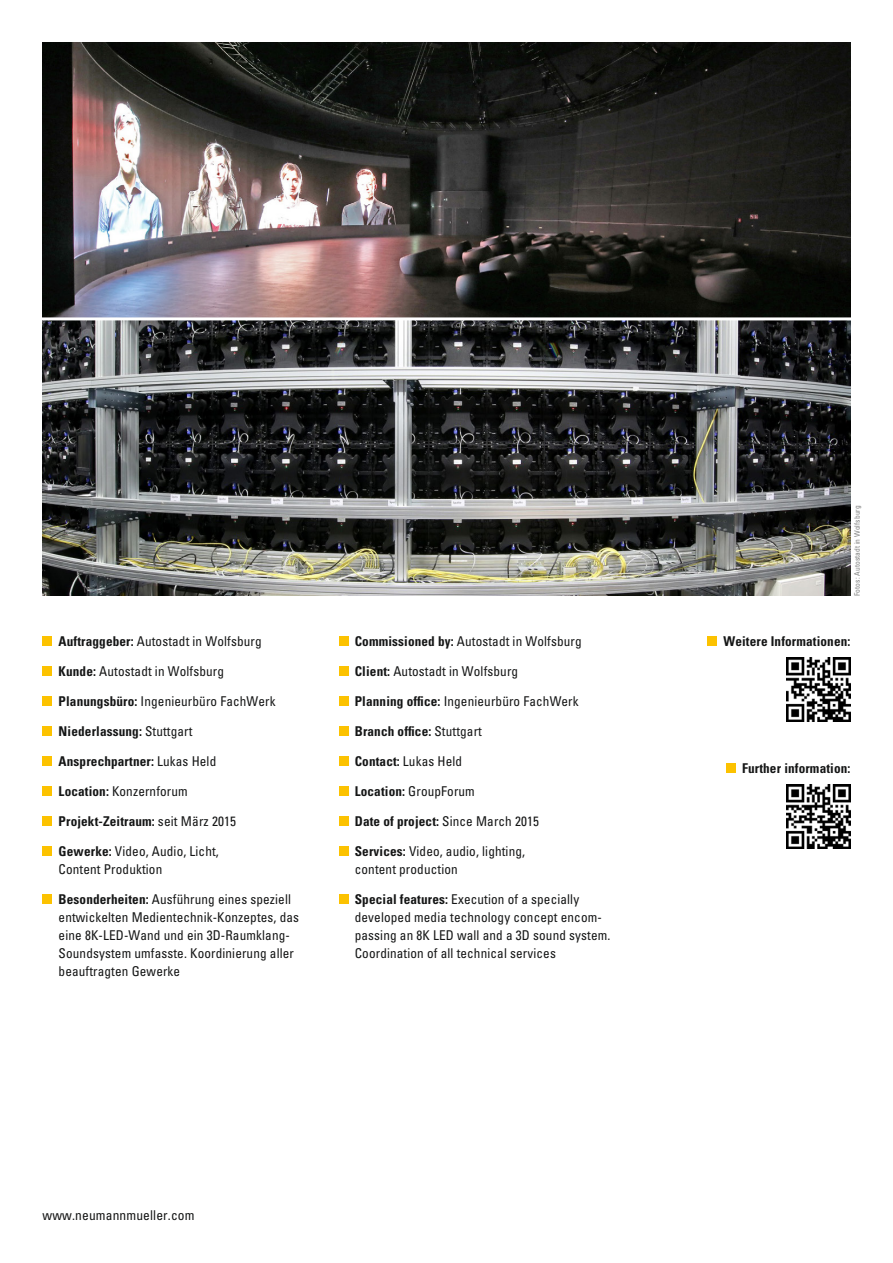
<style>
.page{position:relative;width:893px;height:1263px;background:#fff}
.page>*{position:absolute;margin:0;border:0;box-sizing:border-box;transform-origin:0 0}
.t1{font:condensed 13.5px/18px "Univers";letter-spacing:.01em;color:#151616}
.t2{font:700 condensed 13.5px "Univers";letter-spacing:.01em;color:#151616}
.t3{font:condensed 7.5px "Univers";letter-spacing:.01em;color:#818281}
.s1{font-weight:700}
.s2{font-weight:400}
</style>
<div class="page">
<div style="left:339px;top:636px;width:10px;height:10px;background:#fcc200"></div>
<div style="left:339px;top:666px;width:10px;height:10px;background:#fcc200"></div>
<div style="left:339px;top:696px;width:10px;height:10px;background:#fcc200"></div>
<div style="left:339px;top:726px;width:10px;height:10px;background:#fcc200"></div>
<div style="left:339px;top:756px;width:10px;height:10px;background:#fcc200"></div>
<div style="left:339px;top:786px;width:10px;height:10px;background:#fcc200"></div>
<div style="left:339px;top:816px;width:10px;height:10px;background:#fcc200"></div>
<div style="left:339px;top:846px;width:10px;height:10px;background:#fcc200"></div>
<div style="left:339px;top:894px;width:10px;height:10px;background:#fcc200"></div>
<div style="left:43px;top:636px;width:9px;height:10px;background:#fcc200"></div>
<div style="left:43px;top:666px;width:9px;height:10px;background:#fcc200"></div>
<div style="left:43px;top:696px;width:9px;height:10px;background:#fcc200"></div>
<div style="left:43px;top:726px;width:9px;height:10px;background:#fcc200"></div>
<div style="left:43px;top:756px;width:9px;height:10px;background:#fcc200"></div>
<div style="left:43px;top:786px;width:9px;height:10px;background:#fcc200"></div>
<div style="left:43px;top:816px;width:9px;height:10px;background:#fcc200"></div>
<div style="left:43px;top:846px;width:9px;height:10px;background:#fcc200"></div>
<div style="left:43px;top:894px;width:9px;height:10px;background:#fcc200"></div>
<div style="left:707px;top:636px;width:10px;height:10px;background:#fcc200"></div>
<img style="left:787px;top:657px;width:63px;height:64px">
<div style="left:726px;top:763px;width:10px;height:10px;background:#fcc200"></div>
<img style="left:787px;top:784px;width:63px;height:64px">
<img style="left:43px;top:43px;width:807px;height:552px">
<hr style="left:28px;top:317px;width:837px;height:3px;background:#fff">
<p class="t1" style="left:59px;top:632px;width:204px"><span class="s1">Auftraggeber:</span> Autostadt in Wolfsburg</p>
<p class="t1" style="left:59px;top:662px;width:167px"><span class="s1">Kunde:</span> Autostadt in Wolfsburg</p>
<p class="t1" style="left:59px;top:692px;width:219px"><span class="s1">Planungsbüro:</span> Ingenieurbüro FachWerk</p>
<p class="t2" style="left:59px;top:723px;width:135px">Niederlassung: <span class="s2">Stuttgart</span></p>
<p class="t2" style="left:59px;top:753px;width:159px">Ansprechpartner: <span class="s2">Lukas Held</span></p>
<p class="t1" style="left:59px;top:782px;width:131px"><span class="s1">Location:</span> Konzernforum</p>
<p class="t2" style="left:59px;top:813px;width:179px">Projekt-Zeitraum: <span class="s2">seit März 2015</span></p>
<p class="t1" style="left:59px;top:842px;width:162px"><span class="s1">Gewerke:</span> Video, Audio, Licht,<br>Content Produktion</p>
<p class="t1" style="left:59px;top:890px;width:242px"><span class="s1">Besonderheiten:</span> Ausführung eines speziell entwickelten Medientechnik-Konzeptes, das eine 8K-LED-Wand und ein 3D-Raumklang-Soundsystem umfasste. Koordinierung aller beauftragten Gewerke</p>
<p class="t1" style="left:355px;top:632px;width:228px"><span class="s1">Commissioned by:</span> Autostadt in Wolfsburg</p>
<p class="t1" style="left:355px;top:662px;width:165px"><span class="s1">Client:</span> Autostadt in Wolfsburg</p>
<p class="t1" style="left:355px;top:692px;width:225px"><span class="s1">Planning office:</span> Ingenieurbüro FachWerk</p>
<p class="t2" style="left:355px;top:723px;width:129px">Branch office: <span class="s2">Stuttgart</span></p>
<p class="t1" style="left:355px;top:752px;width:109px"><span class="s1">Contact:</span> Lukas Held</p>
<p class="t1" style="left:355px;top:782px;width:122px"><span class="s1">Location:</span> GroupForum</p>
<p class="t2" style="left:355px;top:813px;width:186px">Date of project: <span class="s2">Since March 2015</span></p>
<p class="t1" style="left:355px;top:842px;width:172px"><span class="s1">Services:</span> Video, audio, lighting, content production</p>
<p class="t1" style="left:355px;top:890px;width:257px"><span class="s1">Special features:</span> Execution of a specially developed media technology concept encom&shy;passing an 8K LED wall and a 3D sound system.<br>Coordination of all technical services</p>
<p class="t1" style="left:43px;top:1206px;width:154px">www.neumannmueller.com</p>
<p class="t3" style="left:852px;top:596px;width:92px;rotate:-90deg">Fotos: Autostadt in Wolfsburg</p>
<p class="t2" style="left:723px;top:633px;width:128px">Weitere Informationen:</p>
<p class="t2" style="left:742px;top:760px;width:110px">Further information:</p>
</div>
